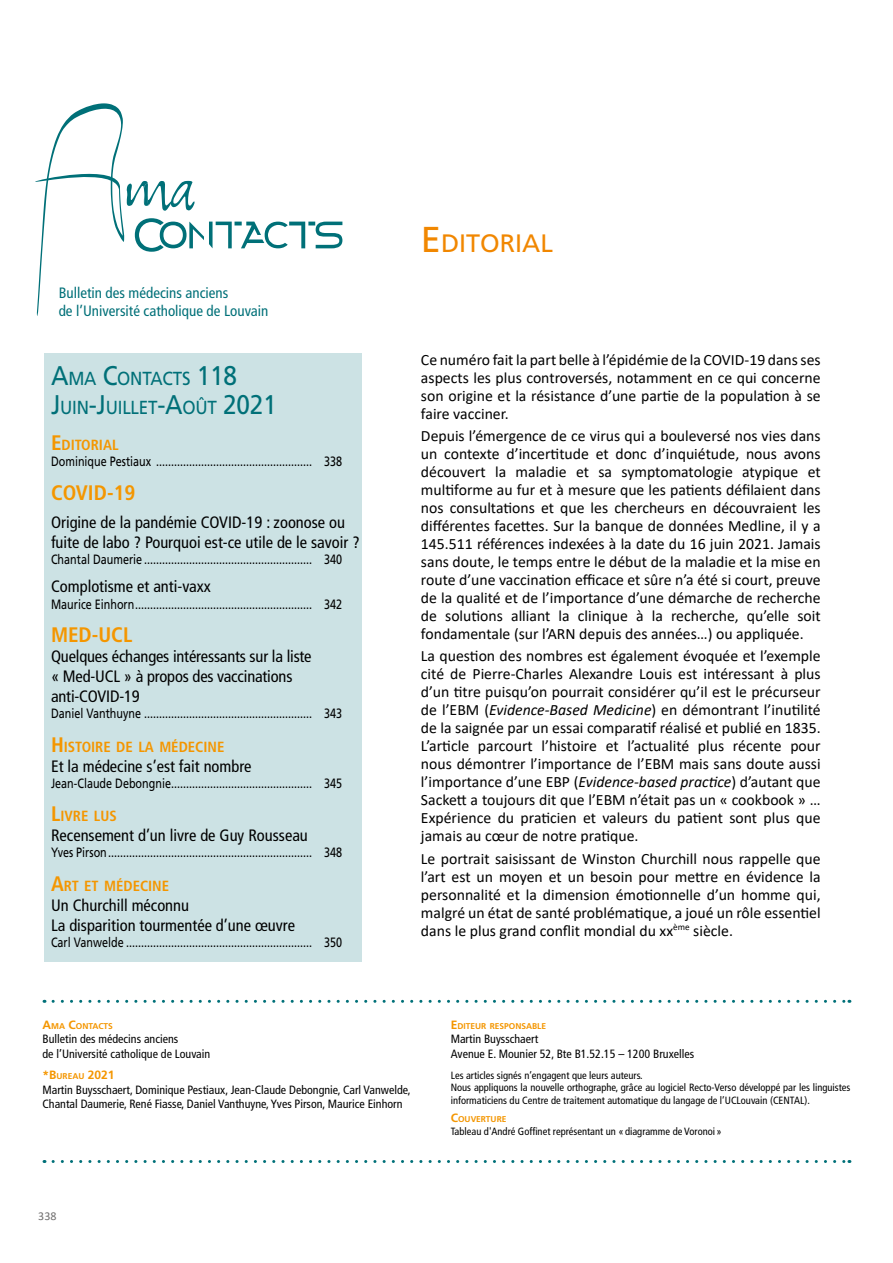
<style>
.page{position:relative;width:893px;height:1263px;background:#fff}
.page>*{position:absolute;margin:0;border:0;box-sizing:border-box;transform-origin:0 0}
.t1{font:25.2px "Frutiger LT Std";color:#f18700}
.t2{font:700 condensed 21px "Frutiger LT Std";color:#f49600}
.t3{font:700 condensed 21px "Frutiger LT Std";color:#f49600}
.t4{font:18.9px/28.5px "Frutiger LT Std";letter-spacing:-.015em;color:#007078;scale:.9 1}
.t5{font:condensed 16.5px/19.8px "Frutiger LT Std";color:#000}
.t6{font:15.75px/18px "Calibri";color:#000;text-align:justify}
.t7{font:condensed 15px/18px "Frutiger LT Std";color:#007078}
.t8{font:700 condensed 14.7px "Frutiger LT Std";color:#f49600}
.t9{font:13.5px "Frutiger LT Std";color:#000;scale:.8 1}
.t10{font:condensed 12px/14.4px "Frutiger LT Std";color:#000}
.t11{font:12px "Calibri";color:#706f6f}
.t12{font:condensed 10.5px/12.6px "Frutiger LT Std";color:#000}
.t13{font:700 8.4px "Frutiger LT Std";color:#f49600}
.s1{font-size:27px}
.s2{font-size:21px}
.s3{font-style:inherit}
.s4{font-size:36px}
.s5{font-style:italic}
.s6{font-size:12px}
.s7{font-weight:700;font-stretch:normal;color:#f49600}
.s8{font-weight:700;font-stretch:normal;font-size:8.4px;color:#f49600}
</style>
<div class="page">
<div style="left:45px;top:353px;width:317px;height:608px;background:#cce2e4"></div>
<svg style="left:35px;top:103px;width:308px;height:213px"></svg>
<svg style="left:53px;top:1000px;width:797px;height:3px"></svg>
<svg style="left:53px;top:1160px;width:797px;height:3px"></svg>
<p class="t7" style="left:59px;top:284px;width:211px">Bulletin des médecins anciens<br>de l’Université catholique de Louvain</p>
<p class="t4" style="left:51px;top:365px;width:252px"><span class="s1">A</span>MA <span class="s1">C</span>ONTACTS <span class="s1">118<br>J</span>UIN<span class="s1">-J</span>UILLET<span class="s1">-A</span>OÛT <span class="s1">2021</span></p>
<p class="t8" style="left:51px;top:436px;width:69px"><span class="s2">E</span>DITORIAL</p>
<p class="t9" style="left:51px;top:453px;width:365px">Dominique Pestiaux .................................................... 338</p>
<h2 class="t2" style="left:51px;top:480px;width:86px">COVID<span class="s3">-19</span></h2>
<p class="t5" style="left:51px;top:513px;width:310px">Origine de la pandémie COVID-19 : zoonose ou fuite de labo ? Pourquoi est-ce utile de le savoir ?</p>
<p class="t9" style="left:51px;top:551px;width:365px">Chantal Daumerie ........................................................ 340</p>
<p class="t5" style="left:51px;top:577px;width:161px">Complotisme et anti-vaxx</p>
<p class="t9" style="left:51px;top:596px;width:365px">Maurice Einhorn........................................................... 342</p>
<h2 class="t3" style="left:51px;top:623px;width:81px">MED-UCL</h2>
<p class="t5" style="left:51px;top:647px;width:262px">Quelques échanges intéressants sur la liste « Med-UCL » à propos des vaccinations anti-COVID-19</p>
<p class="t9" style="left:51px;top:705px;width:365px">Daniel Vanthuyne ........................................................ 343</p>
<p class="t8" style="left:51px;top:738px;width:173px"><span class="s2">H</span>ISTOIRE DE LA MÉDECINE</p>
<p class="t5" style="left:51px;top:756px;width:202px">Et la médecine s’est fait nombre</p>
<p class="t9" style="left:51px;top:775px;width:365px">Jean-Claude Debongnie............................................... 345</p>
<p class="t8" style="left:51px;top:807px;width:67px"><span class="s2">L</span>IVRE LUS</p>
<p class="t5" style="left:51px;top:826px;width:258px">Recensement d’un livre de Guy Rousseau</p>
<p class="t9" style="left:51px;top:845px;width:365px">Yves Pirson.................................................................... 348</p>
<p class="t8" style="left:51px;top:877px;width:118px"><span class="s2">A</span>RT ET MÉDECINE</p>
<p class="t5" style="left:51px;top:895px;width:246px">Un Churchill méconnu<br>La disparition tourmentée d’une œuvre</p>
<p class="t9" style="left:51px;top:934px;width:365px">Carl Vanwelde .............................................................. 350</p>
<h1 class="t1" style="left:421px;top:229px;width:134px"><span class="s4">E</span> DITORIAL</h1>
<p class="t6" style="left:421px;top:350px;width:401px">Ce numéro fait la part belle à l’épidémie de la COVID-19 dans ses aspects les plus controversés, notamment en ce qui concerne son origine et la résistance d’une partie de la population à se faire vacciner.</p>
<p class="t6" style="left:421px;top:426px;width:401px">Depuis l’émergence de ce virus qui a bouleversé nos vies dans un contexte d’incertitude et donc d’inquiétude, nous avons découvert la maladie et sa symptomatologie atypique et multiforme au fur et à mesure que les patients défilaient dans nos consultations et que les chercheurs en découvraient les différentes facettes. Sur la banque de données Medline, il y a 145.511 références indexées à la date du 16 juin 2021. Jamais sans doute, le temps entre le début de la maladie et la mise en route d’une vaccination efficace et sûre n’a été si court, preuve de la qualité et de l’importance d’une démarche de recherche de solutions alliant la clinique à la recherche, qu’elle soit fondamentale (sur l’ARN depuis des années…) ou appliquée.</p>
<p class="t6" style="left:421px;top:647px;width:401px">La question des nombres est également évoquée et l’exemple cité de Pierre-Charles Alexandre Louis est intéressant à plus d’un titre puisqu’on pourrait considérer qu’il est le précurseur de l’EBM (<span class="s5">Evidence-Based Medicine</span>) en démontrant l’inutilité de la saignée par un essai comparatif réalisé et publié en 1835.<br>L’article parcourt l’histoire et l’actualité plus récente pour nous démontrer l’importance de l’EBM mais sans doute aussi l’importance d’une EBP (<span class="s5">Evidence-based practice</span>) d’autant que Sackett a toujours dit que l’EBM n’était pas un « cookbook » … Expérience du praticien et valeurs du patient sont plus que jamais au cœur de notre pratique.</p>
<p class="t6" style="left:421px;top:849px;width:401px">Le portrait saisissant de Winston Churchill nous rappelle que l’art est un moyen et un besoin pour mettre en évidence la personnalité et la dimension émotionnelle d’un homme qui, malgré un état de santé problématique, a joué un rôle essentiel dans le plus grand conflit mondial du xx<sup>ème</sup> siècle.</p>
<p class="t13" style="left:43px;top:1021px;width:72px"><span class="s6">A</span>MA <span class="s6">C</span>ONTACTS</p>
<p class="t10" style="left:43px;top:1032px;width:169px">Bulletin des médecins anciens<br>de l’Université catholique de Louvain</p>
<p class="t10" style="left:43px;top:1068px;width:370px"><span class="s7">*B</span><span class="s8">UREAU</span> <span class="s7">2021<br></span>Martin Buysschaert, Dominique Pestiaux, Jean-Claude Debongnie, Carl Vanwelde,<br>Chantal Daumerie, René Fiasse, Daniel Vanthuyne, Yves Pirson, Maurice Einhorn</p>
<p class="t13" style="left:451px;top:1021px;width:97px"><span class="s6">E</span> DITEUR RESPONSABLE</p>
<p class="t10" style="left:451px;top:1032px;width:245px">Martin Buysschaert<br>Avenue E. Mounier 52, Bte B1.52.15 – 1200 Bruxelles</p>
<p class="t12" style="left:451px;top:1069px;width:401px">Les articles signés n’engagent que leurs auteurs.<br>Nous appliquons la nouvelle orthographe, grâce au logiciel Recto-Verso développé par les linguistes informaticiens du Centre de traitement automatique du langage de l’UCLouvain (CENTAL).</p>
<p class="t13" style="left:451px;top:1114px;width:57px"><span class="s6">C</span>OUVERTURE</p>
<p class="t12" style="left:451px;top:1125px;width:273px">Tableau d'André Goffinet représentant un « diagramme de Voronoi »</p>
<p class="t11" style="left:38px;top:1208px;width:20px">338</p>
</div>
